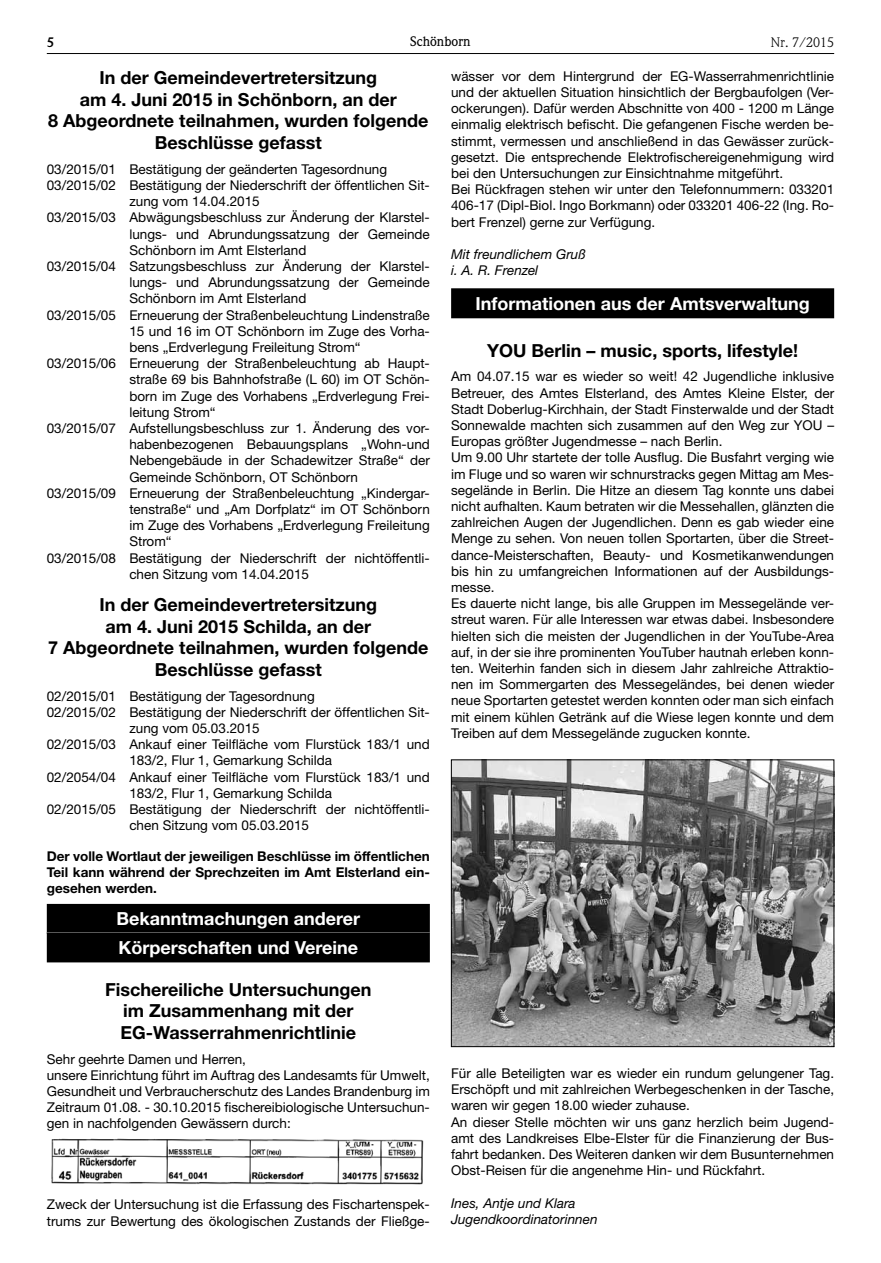
<style>
.page{position:relative;width:881px;height:1263px;background:#fff}
.page>*{position:absolute;margin:0;border:0;box-sizing:border-box;transform-origin:0 0}
.t1{font:700 18px/21.6px "Helvetica Neue LT";color:#000;text-align:center}
.t2{font:700 18px/28.5px "Helvetica Neue LT";color:#fff}
.t3{font:13.5px/16.2px "Helvetica Neue LT";color:#000}
.t4{font:700 13.5px/16.2px "Helvetica Neue LT";color:#000;text-align:justify}
.t5{font:italic 13.5px/16.2px "Helvetica Neue LT";color:#000}
.t6{font:500 13.5px "Weidemann";color:#000}
.t7{font:13.5px "Weidemann";color:#000}
.t8{font:700 13.5px "Weidemann";color:#000}
</style>
<div class="page">
<hr style="left:47px;top:53px;width:786px;height:1px;background:#000">
<div style="left:47px;top:904px;width:382px;height:30px;background:#000"></div>
<div style="left:47px;top:932px;width:382px;height:30px;background:#000"></div>
<img style="left:51px;top:1138px;width:373px;height:47px">
<div style="left:451px;top:288px;width:382px;height:30px;background:#000"></div>
<img style="left:453px;top:762px;width:378px;height:283px">
<div style="left:451px;top:760px;width:382px;height:287px;border:1px solid #000"></div>
<p class="t8" style="left:47px;top:34px;width:9px">5</p>
<p class="t6" style="left:410px;top:34px;width:62px">Schönborn</p>
<p class="t7" style="left:770px;top:34px;width:65px">Nr. 7/2015</p>
<h1 class="t1" style="left:48px;top:67px;width:381px">In der Gemeindevertretersitzung<br>am 4. Juni 2015 in Schönborn, an der<br>8 Abgeordnete teilnahmen, wurden folgende Beschlüsse gefasst</h1>
<p class="t3" style="left:47px;top:161px;width:342px">03/2015/01 Bestätigung der geänderten Tagesordnung</p>
<p class="t3" style="left:47px;top:177px;width:384px">03/2015/02 Bestätigung der Niederschrift der öffentlichen Sit-</p>
<p class="t3" style="left:129px;top:193px;width:132px">zung vom 14.04.2015</p>
<p class="t3" style="left:47px;top:209px;width:384px">03/2015/03 Abwägungsbeschluss zur Änderung der Klarstel-</p>
<p class="t3" style="left:129px;top:225px;width:302px">lungs- und Abrundungssatzung der Gemeinde</p>
<p class="t3" style="left:129px;top:242px;width:178px">Schönborn im Amt Elsterland</p>
<p class="t3" style="left:47px;top:258px;width:384px">03/2015/04 Satzungsbeschluss zur Änderung der Klarstel-</p>
<p class="t3" style="left:129px;top:274px;width:302px">lungs- und Abrundungssatzung der Gemeinde</p>
<p class="t3" style="left:129px;top:290px;width:178px">Schönborn im Amt Elsterland</p>
<p class="t3" style="left:47px;top:306px;width:384px">03/2015/05 Erneuerung der Straßenbeleuchtung Lindenstraße</p>
<p class="t3" style="left:129px;top:323px;width:302px">15 und 16 im OT Schönborn im Zuge des Vorha-</p>
<p class="t3" style="left:129px;top:339px;width:233px">bens „Erdverlegung Freileitung Strom“</p>
<p class="t3" style="left:47px;top:355px;width:384px">03/2015/06 Erneuerung der Straßenbeleuchtung ab Haupt-</p>
<p class="t3" style="left:129px;top:371px;width:302px">straße 69 bis Bahnhofstraße (L 60) im OT Schön-</p>
<p class="t3" style="left:129px;top:387px;width:302px">born im Zuge des Vorhabens „Erdverlegung Frei-</p>
<p class="t3" style="left:129px;top:404px;width:88px">leitung Strom“</p>
<p class="t3" style="left:47px;top:420px;width:384px">03/2015/07 Aufstellungsbeschluss zur 1. Änderung des vor-</p>
<p class="t3" style="left:129px;top:436px;width:302px">habenbezogenen Bebauungsplans „Wohn-und</p>
<p class="t3" style="left:129px;top:452px;width:302px">Nebengebäude in der Schadewitzer Straße“ der</p>
<p class="t3" style="left:129px;top:468px;width:230px">Gemeinde Schönborn, OT Schönborn</p>
<p class="t3" style="left:47px;top:485px;width:384px">03/2015/09 Erneuerung der Straßenbeleuchtung „Kindergar-</p>
<p class="t3" style="left:129px;top:501px;width:302px">tenstraße“ und „Am Dorfplatz“ im OT Schönborn</p>
<p class="t3" style="left:129px;top:517px;width:302px">im Zuge des Vorhabens „Erdverlegung Freileitung</p>
<p class="t3" style="left:129px;top:533px;width:44px">Strom“</p>
<p class="t3" style="left:47px;top:549px;width:384px">03/2015/08 Bestätigung der Niederschrift der nichtöffentli-</p>
<p class="t3" style="left:129px;top:566px;width:181px">chen Sitzung vom 14.04.2015</p>
<h1 class="t1" style="left:48px;top:593px;width:381px">In der Gemeindevertretersitzung<br>am 4. Juni 2015 Schilda, an der<br>7 Abgeordnete teilnahmen, wurden folgende<br>Beschlüsse gefasst</h1>
<p class="t3" style="left:47px;top:687px;width:269px">02/2015/01 Bestätigung der Tagesordnung</p>
<p class="t3" style="left:47px;top:704px;width:384px">02/2015/02 Bestätigung der Niederschrift der öffentlichen Sit-</p>
<p class="t3" style="left:129px;top:720px;width:132px">zung vom 05.03.2015</p>
<p class="t3" style="left:47px;top:736px;width:384px">02/2015/03 Ankauf einer Teilfläche vom Flurstück 183/1 und</p>
<p class="t3" style="left:129px;top:752px;width:204px">183/2, Flur 1, Gemarkung Schilda</p>
<p class="t3" style="left:47px;top:768px;width:384px">02/2054/04 Ankauf einer Teilfläche vom Flurstück 183/1 und</p>
<p class="t3" style="left:129px;top:785px;width:204px">183/2, Flur 1, Gemarkung Schilda</p>
<p class="t3" style="left:47px;top:801px;width:384px">02/2015/05 Bestätigung der Niederschrift der nichtöffentli-</p>
<p class="t3" style="left:129px;top:817px;width:181px">chen Sitzung vom 05.03.2015</p>
<p class="t4" style="left:47px;top:847px;width:384px">Der volle Wortlaut der jeweiligen Beschlüsse im öffentlichen Teil kann während der Sprechzeiten im Amt Elsterland ein&shy;gesehen werden.</p>
<h1 class="t2" style="left:116px;top:904px;width:245px">Bekanntmachungen anderer<br>Körperschaften und Vereine</h1>
<h1 class="t1" style="left:105px;top:978px;width:267px">Fischereiliche Untersuchungen im Zusammenhang mit der<br>EG-Wasserrahmenrichtlinie</h1>
<p class="t3" style="left:47px;top:1050px;width:384px">Sehr geehrte Damen und Herren,<br>unsere Einrichtung führt im Auftrag des Landesamts für Umwelt, Gesundheit und Verbraucherschutz des Landes Brandenburg im Zeitraum 01.08. - 30.10.2015 fischereibiologische Untersuchun&shy;gen in nachfolgenden Gewässern durch:</p>
<p class="t3" style="left:451px;top:68px;width:384px">wässer vor dem Hintergrund der EG-Wasserrahmenrichtlinie und der aktuellen Situation hinsichtlich der Bergbaufolgen (Ver&shy;ockerungen). Dafür werden Abschnitte von 400 - 1200 m Länge einmalig elektrisch befischt. Die gefangenen Fische werden be&shy;stimmt, vermessen und anschließend in das Gewässer zurück&shy;gesetzt. Die entsprechende Elektrofischereigenehmigung wird bei den Untersuchungen zur Einsichtnahme mitgeführt.<br>Bei Rückfragen stehen wir unter den Telefonnummern: 033201<br>406-17 (Dipl-Biol. Ingo Borkmann) oder 033201 406-22 (Ing. Ro&shy;bert Frenzel) gerne zur Verfügung.</p>
<p class="t5" style="left:451px;top:246px;width:136px">Mit freundlichem Gruß i. A. R. Frenzel</p>
<h1 class="t2" style="left:475px;top:288px;width:335px">Informationen aus der Amtsverwaltung</h1>
<h1 class="t1" style="left:487px;top:339px;width:312px">YOU Berlin – music, sports, lifestyle!</h1>
<p class="t3" style="left:451px;top:368px;width:384px">Am 04.07.15 war es wieder so weit! 42 Jugendliche inklusive Betreuer, des Amtes Elsterland, des Amtes Kleine Elster, der Stadt Doberlug-Kirchhain, der Stadt Finsterwalde und der Stadt Sonnewalde machten sich zusammen auf den Weg zur YOU – Europas größter Jugendmesse – nach Berlin.<br>Um 9.00 Uhr startete der tolle Ausflug. Die Busfahrt verging wie im Fluge und so waren wir schnurstracks gegen Mittag am Mes&shy;segelände in Berlin. Die Hitze an diesem Tag konnte uns dabei nicht aufhalten. Kaum betraten wir die Messehallen, glänzten die zahlreichen Augen der Jugendlichen. Denn es gab wieder eine Menge zu sehen. Von neuen tollen Sportarten, über die Street&shy;dance-Meisterschaften, Beauty- und Kosmetikanwendungen bis hin zu umfangreichen Informationen auf der Ausbildungs&shy;messe.<br>Es dauerte nicht lange, bis alle Gruppen im Messegelände ver&shy;streut waren. Für alle Interessen war etwas dabei. Insbesondere hielten sich die meisten der Jugendlichen in der YouTube-Area auf, in der sie ihre prominenten YouTuber hautnah erleben konn&shy;ten. Weiterhin fanden sich in diesem Jahr zahlreiche Attraktio&shy;nen im Sommergarten des Messegeländes, bei denen wieder neue Sportarten getestet werden konnten oder man sich einfach mit einem kühlen Getränk auf die Wiese legen konnte und dem Treiben auf dem Messegelände zugucken konnte.</p>
<p class="t3" style="left:451px;top:1065px;width:384px">Für alle Beteiligten war es wieder ein rundum gelungener Tag.<br>Erschöpft und mit zahlreichen Werbegeschenken in der Tasche, waren wir gegen 18.00 wieder zuhause.<br>An dieser Stelle möchten wir uns ganz herzlich beim Jugend&shy;amt des Landkreises Elbe-Elster für die Finanzierung der Bus&shy;fahrt bedanken. Des Weiteren danken wir dem Busunternehmen Obst-Reisen für die angenehme Hin- und Rückfahrt.</p>
<p class="t5" style="left:451px;top:1194px;width:148px">Ines, Antje und Klara<br>Jugendkoordinatorinnen</p>
<p class="t3" style="left:47px;top:1196px;width:384px">Zweck der Untersuchung ist die Erfassung des Fischartenspek&shy;trums zur Bewertung des ökologischen Zustands der Fließge-</p>
</div>
